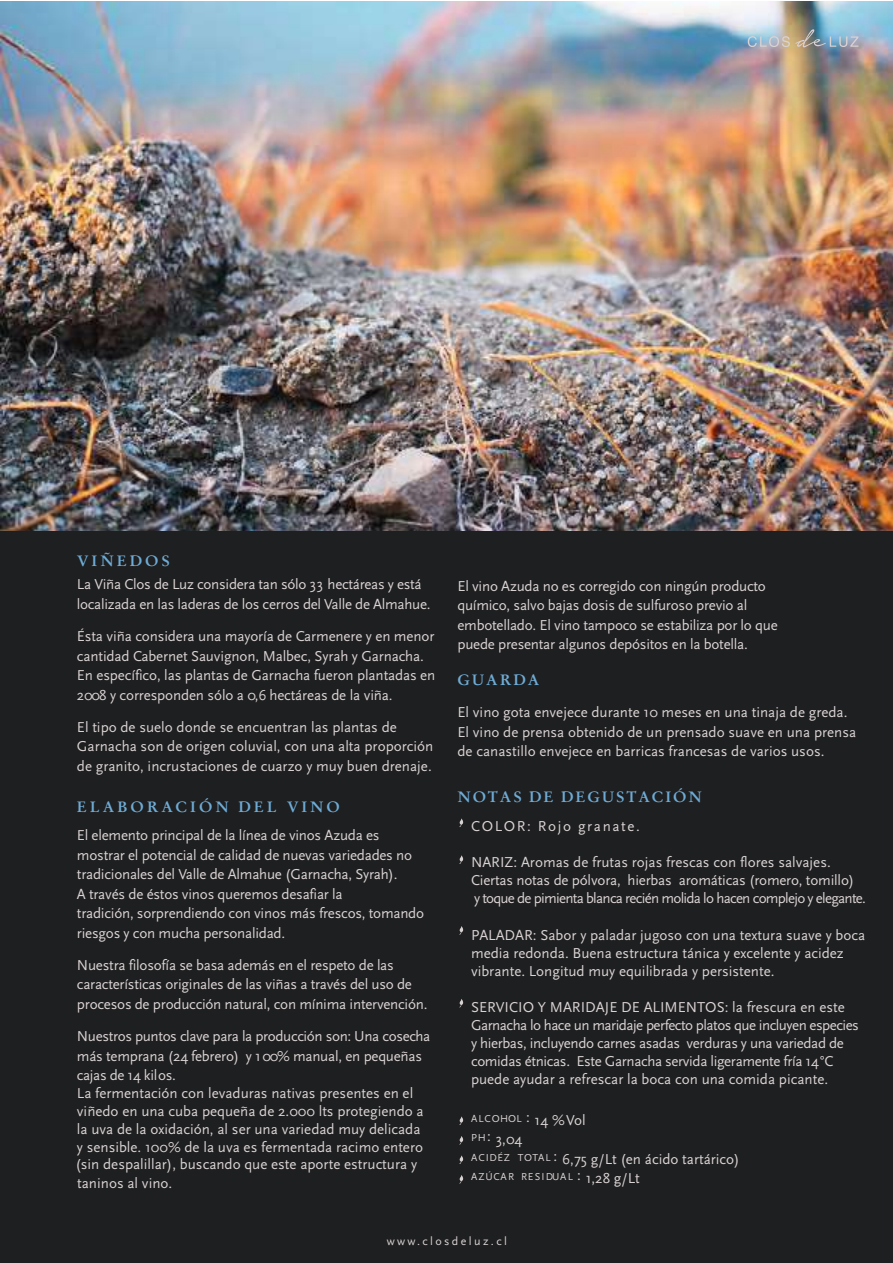
<style>
.page{position:relative;width:893px;height:1263px;background:#fff}
.page>*{position:absolute;margin:0;border:0;box-sizing:border-box;transform-origin:0 0}
.t1{font:15px/19.5px "Scala Sans";letter-spacing:-.01em;color:#d9d2d3}
.t2{font:700 15px "Stempel Garamond LT Std";letter-spacing:.2em;color:#6eabd5}
.t3{font:700 15px "Stempel Garamond LT Std";letter-spacing:.125em;color:#6eabd5}
.t4{font:15px "Scala Sans";letter-spacing:.105em;color:#d9d2d3}
.t5{font:700 15px "Stempel Garamond LT Std";letter-spacing:.15em;color:#6eabd5}
.t6{font:12px "Scala Sans";letter-spacing:.2em;color:#d9d2d3}
.t7{font:10.5px "Scala Sans";letter-spacing:.08em;color:#d9d2d3}
.t8{font:10.5px "Scala Sans";letter-spacing:.06em;color:#d9d2d3}
.s1{font-size:15px}
</style>
<div class="page">
<div style="left:0;top:522px;width:893px;height:741px;background:#1e1f20"></div>
<img style="left:0;top:1px;width:893px;height:529px">
<svg style="left:459px;top:818px;width:4px;height:9px"></svg>
<svg style="left:459px;top:855px;width:4px;height:9px"></svg>
<svg style="left:459px;top:926px;width:4px;height:9px"></svg>
<svg style="left:459px;top:999px;width:4px;height:8px"></svg>
<svg style="left:459px;top:1116px;width:4px;height:9px"></svg>
<svg style="left:459px;top:1136px;width:4px;height:8px"></svg>
<svg style="left:459px;top:1155px;width:4px;height:9px"></svg>
<svg style="left:459px;top:1175px;width:4px;height:8px"></svg>
<svg style="left:748px;top:29px;width:110px;height:18px;background:#a1b2b8"></svg>
<p class="t2" style="left:77px;top:552px;width:95px">VIÑEDOS</p>
<p class="t1" style="left:77px;top:575px;width:355px">La Viña Clos de Luz considera tan sólo 33 hectáreas y está localizada en las laderas de los cerros del Valle de Almahue.</p>
<p class="t1" style="left:77px;top:627px;width:360px">Ésta viña considera una mayoría de Carmenere y en menor cantidad Cabernet Sauvignon, Malbec, Syrah y Garnacha.<br>En específico, las plantas de Garnacha fueron plantadas en 2008 y corresponden sólo a 0,6 hectáreas de la viña.</p>
<p class="t1" style="left:77px;top:717px;width:358px">El tipo de suelo donde se encuentran las plantas de<br>Garnacha son de origen coluvial, con una alta proporción de granito, incrustaciones de cuarzo y muy buen drenaje.</p>
<p class="t2" style="left:77px;top:798px;width:264px">ELABORACIÓN DEL VINO</p>
<p class="t1" style="left:77px;top:826px;width:349px">El elemento principal de la línea de vinos Azuda es mostrar el potencial de calidad de nuevas variedades no tradicionales del Valle de Almahue (Garnacha, Syrah).<br>A través de éstos vinos queremos desafiar la<br>tradición, sorprendiendo con vinos más frescos, tomando riesgos y con mucha personalidad.</p>
<p class="t1" style="left:77px;top:955px;width:352px">Nuestra filosofía se basa además en el respeto de las características originales de las viñas a través del uso de procesos de producción natural, con mínima intervención.</p>
<p class="t1" style="left:77px;top:1027px;width:355px">Nuestros puntos clave para la producción son: Una cosecha más temprana (24 febrero) y 100% manual, en pequeñas cajas de 14 kilos.</p>
<p class="t1" style="left:77px;top:1084px;width:348px;line-height:18px">La fermentación con levaduras nativas presentes en el viñedo en una cuba pequeña de 2.000 lts protegiendo a la uva de la oxidación, al ser una variedad muy delicada y sensible. 100% de la uva es fermentada racimo entero</p>
<p class="t1" style="left:75px;top:1155px;width:343px;line-height:18.6px">(sin despalillar), buscando que este aporte estructura y taninos al vino.</p>
<p class="t1" style="left:457px;top:576px;width:322px">El vino Azuda no es corregido con ningún producto químico, salvo bajas dosis de sulfuroso previo al embotellado. El vino tampoco se estabiliza por lo que puede presentar algunos depósitos en la botella.</p>
<p class="t5" style="left:457px;top:670px;width:83px">GUARDA</p>
<p class="t1" style="left:457px;top:703px;width:400px">El vino gota envejece durante 10 meses en una tinaja de greda.<br>El vino de prensa obtenido de un prensado suave en una prensa de canastillo envejece en barricas francesas de varios usos.</p>
<p class="t3" style="left:457px;top:788px;width:246px">NOTAS DE DEGUSTACIÓN</p>
<p class="t4" style="left:471px;top:818px;width:170px">COLOR: Rojo granate.</p>
<p class="t1" style="left:471px;top:854px;width:396px;line-height:18px">NARIZ: Aromas de frutas rojas frescas con flores salvajes.<br>Ciertas notas de pólvora, hierbas aromáticas (romero, tomillo)<br>y toque de pimienta blanca recién molida lo hacen complejo y elegante.</p>
<p class="t1" style="left:471px;top:926px;width:396px;line-height:18px">PALADAR: Sabor y paladar jugoso con una textura suave y boca media redonda. Buena estructura tánica y excelente y acidez vibrante. Longitud muy equilibrada y persistente.</p>
<p class="t1" style="left:471px;top:998px;width:389px;line-height:18px">SERVICIO Y MARIDAJE DE ALIMENTOS: la frescura en este Garnacha lo hace un maridaje perfecto platos que incluyen especies y hierbas, incluyendo carnes asadas verduras y una variedad de comidas étnicas. Este Garnacha servida ligeramente fría 14°C puede ayudar a refrescar la boca con una comida picante.</p>
<p class="t8" style="left:471px;top:1112px;width:116px">ALCOHOL <span class="s1">: 14 % Vol</span></p>
<p class="t1" style="left:471px;top:1130px;width:270px"><sup>PH</sup>: 3,04<br><sup>ACIDÉZ</sup> <sup>TOTAL</sup> : 6,75 g/Lt (en ácido tartárico)</p>
<p class="t7" style="left:471px;top:1171px;width:170px">AZÚCAR RESIDUAL <span class="s1">: 1,28 g/Lt</span></p>
<p class="t6" style="left:387px;top:1234px;width:122px">www.closdeluz.cl</p>
</div>
